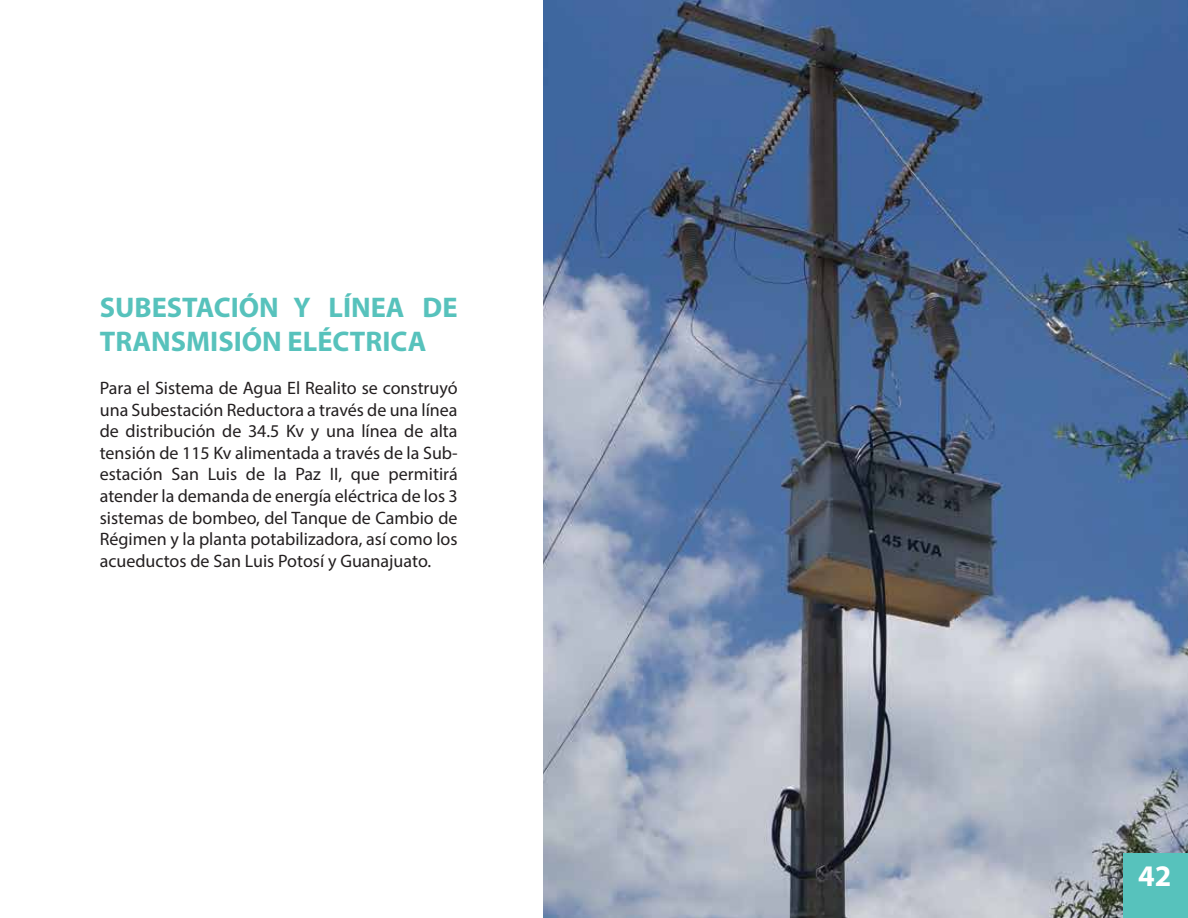
<style>
.page{position:relative;width:1188px;height:918px;background:#fff}
.page>*{position:absolute;margin:0;border:0;box-sizing:border-box;transform-origin:0 0}
.t1{font:700 30px "Myriad Pro";color:#fff}
.t2{font:700 28.5px/34.2px "Myriad Pro";color:#57c2bc}
.t3{font:18px/21.6px "Myriad Pro";color:#231f20;text-align:justify}
</style>
<div class="page">
<img style="left:543px;top:0;width:645px;height:918px">
<div style="left:1124px;top:853px;width:64px;height:65px;background:#57c2bc"></div>
<h2 class="t2" style="left:100px;top:289px;width:359px">SUBESTACIÓN Y LÍNEA DE<br>TRANSMISIÓN ELÉCTRICA</h2>
<p class="t3" style="left:100px;top:377px;width:359px">Para el Sistema de Agua El Realito se construyó una Subestación Reductora a través de una línea de distribución de 34.5 Kv y una línea de alta tensión de 115 Kv alimentada a través de la Sub&shy;estación San Luis de la Paz II, que permitirá atender la demanda de energía eléctrica de los 3 sistemas de bombeo, del Tanque de Cambio de Régimen y la planta potabilizadora, así como los acueductos de San Luis Potosí y Guanajuato.</p>
<h1 class="t1" style="left:1138px;top:856px;width:35px">42</h1>
</div>
